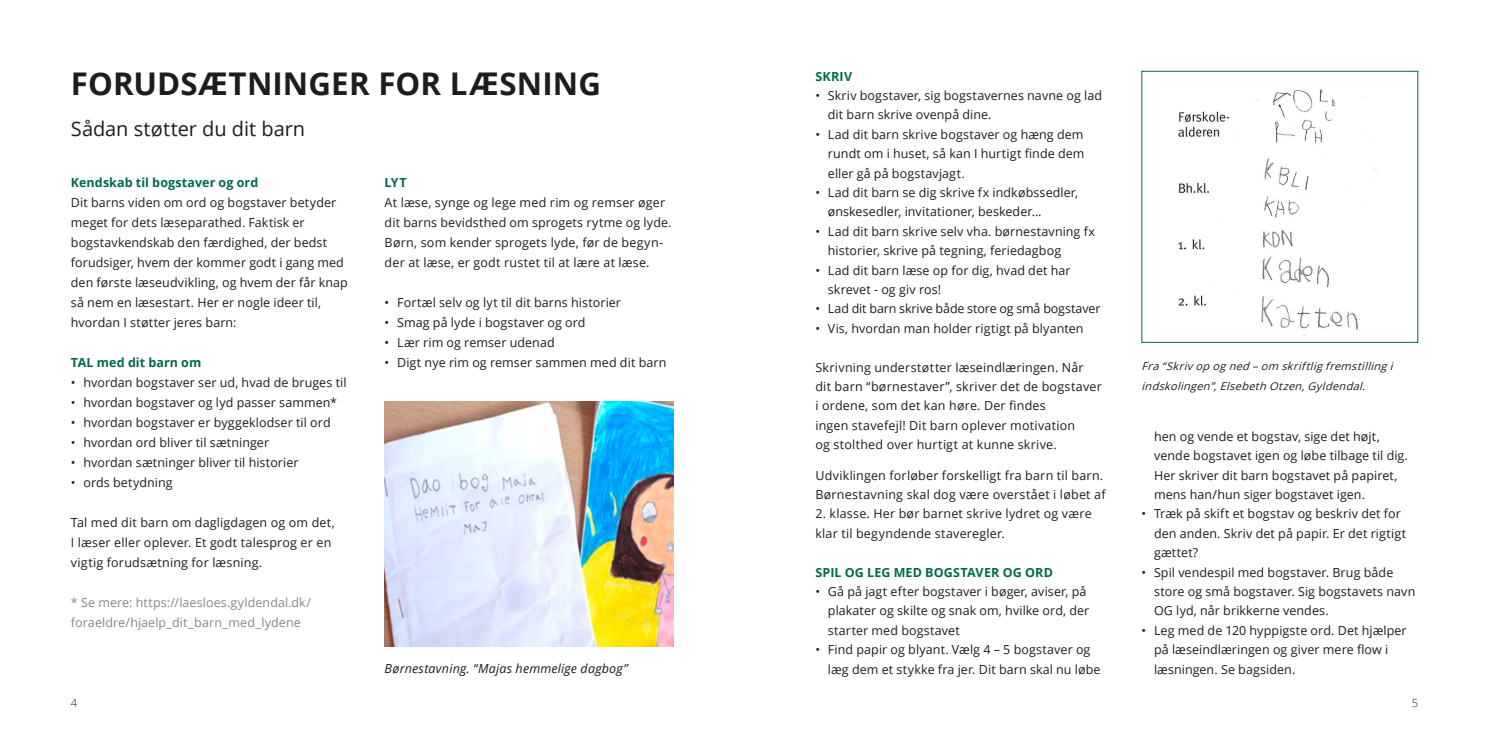
<style>
.page{position:relative;width:1489px;height:745px;background:#fff}
.page>*{position:absolute;margin:0;border:0;box-sizing:border-box;transform-origin:0 0}
.t1{font:700 31.25px "Open Sans";letter-spacing:.005em;color:#1d1d1b}
.t2{font:20px "Open Sans";color:#1d1d1b}
.brødtekst{font:12.5px/19.4px "Open Sans";letter-spacing:.01em;color:#1d1d1b}
.brødtekst-2{font:12.5px/20px "Open Sans";letter-spacing:.005em;color:#878787}
.Inline_head{font:700 12.5px "Open Sans";letter-spacing:.01em;color:#00694f}
.brødtekst-3{font:12.5px "Open Sans";letter-spacing:-.01em;color:#1d1d1b}
.brødtekst-4{font:italic 12.5px "Open Sans";letter-spacing:.015em;color:#1d1d1b}
.brødtekst-5{font:700 12.5px "Open Sans";color:#00694f}
.t3{font:300 11.25px "Open Sans";color:#1d1d1b}
.kursiv{font:italic 10.75px/20px "Open Sans";color:#1d1d1b}
</style>
<div class="page">
<img style="left:1171px;top:81px;width:65px;height:225px">
<img style="left:1255px;top:89px;width:122px;height:247px">
<img style="left:384px;top:401px;width:289px;height:245px">
<p class="Inline_head" style="left:815px;top:67px;width:38px">SKRIV</p>
<p class="brødtekst" style="left:827px;top:85px;width:276px;text-indent:-12px">• Skriv bogstaver, sig bogstavernes navne og lad dit barn skrive ovenpå dine.</p>
<p class="brødtekst" style="left:827px;top:124px;width:258px;text-align:justify;text-indent:-12px">• Lad dit barn skrive bogstaver og hæng dem rundt om i huset, så kan I hurtigt finde dem eller gå på bogstavjagt.</p>
<p class="brødtekst" style="left:827px;top:182px;width:252px;text-indent:-12px">• Lad dit barn se dig skrive fx indkøbssedler, ønskesedler, invitationer, beskeder...</p>
<p class="brødtekst" style="left:827px;top:221px;width:269px;text-indent:-12px">• Lad dit barn skrive selv vha. børnestavning fx historier, skrive på tegning, feriedagbog</p>
<p class="brødtekst" style="left:827px;top:260px;width:244px;text-indent:-12px">• Lad dit barn læse op for dig, hvad det har skrevet - og giv ros!</p>
<p class="brødtekst-3" style="left:815px;top:300px;width:286px">• Lad dit barn skrive både store og små bogstaver</p>
<p class="brødtekst" style="left:815px;top:318px;width:270px">• Vis, hvordan man holder rigtigt på blyanten</p>
<p class="brødtekst" style="left:815px;top:357px;width:288px">Skrivning understøtter læseindlæringen. Når dit barn “børnestaver”, skriver det de bogstaver i ordene, som det kan høre. Der findes<br>ingen stavefejl! Dit barn oplever motivation<br>og stolthed over hurtigt at kunne skrive.</p>
<p class="t1" style="left:71px;top:61px;width:531px">FORUDSÆTNINGER FOR LÆSNING</p>
<p class="t2" style="left:71px;top:115px;width:236px">Sådan støtter du dit barn</p>
<p class="Inline_head" style="left:71px;top:173px;width:189px">Kendskab til bogstaver og ord</p>
<p class="brødtekst" style="left:71px;top:192px;width:278px;line-height:20px">Dit barns viden om ord og bogstaver betyder meget for dets læseparathed. Faktisk er bogstavkendskab den færdighed, der bedst forudsiger, hvem der kommer godt i gang med den første læseudvikling, og hvem der får knap så nem en læsestart. Her er nogle ideer til, hvordan I støtter jeres barn:</p>
<p class="Inline_head" style="left:71px;top:353px;width:132px">TAL med dit barn om</p>
<p class="brødtekst" style="left:71px;top:372px;width:277px">• hvordan bogstaver ser ud, hvad de bruges til</p>
<p class="brødtekst" style="left:71px;top:392px;width:268px">• hvordan bogstaver og lyd passer sammen*</p>
<p class="brødtekst" style="left:71px;top:412px;width:261px">• hvordan bogstaver er byggeklodser til ord</p>
<p class="brødtekst" style="left:71px;top:432px;width:200px">• hvordan ord bliver til sætninger</p>
<p class="brødtekst" style="left:71px;top:452px;width:229px">• hvordan sætninger bliver til historier</p>
<p class="brødtekst" style="left:71px;top:472px;width:103px">• ords betydning</p>
<p class="brødtekst" style="left:71px;top:512px;width:265px;line-height:20px">Tal med dit barn om dagligdagen og om det,<br>I læser eller oplever. Et godt talesprog er en vigtig forudsætning for læsning.</p>
<p class="brødtekst-2" style="left:71px;top:592px;width:242px">* Se mere: https://laesloes.gyldendal.dk/ foraeldre/hjaelp_dit_barn_med_lydene</p>
<p class="brødtekst-5" style="left:384px;top:173px;width:23px">LYT</p>
<p class="brødtekst" style="left:384px;top:192px;width:288px;line-height:20px">At læse, synge og lege med rim og remser øger dit barns bevidsthed om sprogets rytme og lyde.<br>Børn, som kender sprogets lyde, før de begyn&shy;der at læse, er godt rustet til at lære at læse.</p>
<p class="brødtekst" style="left:384px;top:292px;width:238px">• Fortæl selv og lyt til dit barns historier</p>
<p class="brødtekst" style="left:384px;top:312px;width:202px">• Smag på lyde i bogstaver og ord</p>
<p class="brødtekst" style="left:384px;top:332px;width:172px">• Lær rim og remser udenad</p>
<p class="brødtekst" style="left:384px;top:352px;width:283px">• Digt nye rim og remser sammen med dit barn</p>
<p class="kursiv" style="left:1141px;top:355px;width:256px">Fra“Skrivop ogned –om skriftligfremstillingi indskolingen”,Elsebeth Otzen,Gyldendal.</p>
<p class="brødtekst" style="left:1153px;top:426px;width:255px">hen og vende et bogstav, sige det højt, vende bogstavet igen og løbe tilbage til dig.<br>Her skriver dit barn bogstavet på papiret, mens han/hun siger bogstavet igen.</p>
<p class="brødtekst" style="left:1153px;top:503px;width:253px;text-indent:-12px">• Træk på skift et bogstav og beskriv det for den anden. Skriv det på papir. Er det rigtigt gættet?</p>
<p class="brødtekst" style="left:1153px;top:561px;width:263px;text-indent:-12px">• Spil vendespil med bogstaver. Brug både store og små bogstaver. Sig bogstavets navn<br>OG lyd, når brikkerne vendes.</p>
<p class="brødtekst" style="left:1153px;top:619px;width:254px;text-indent:-12px">• Leg med de 120 hyppigste ord. Det hjælper på læseindlæringen og giver mere flow i læsningen. Se bagsiden.</p>
<p class="brødtekst" style="left:815px;top:465px;width:292px">Udviklingen forløber forskelligt fra barn til barn.<br>Børnestavning skal dog være overstået i løbet af</p>
<p class="brødtekst" style="left:815px;top:503px;width:278px">2. klasse. Her bør barnet skrive lydret og være klar til begyndende staveregler.</p>
<p class="Inline_head" style="left:815px;top:563px;width:239px">SPIL OG LEG MED BOGSTAVER OG ORD</p>
<p class="brødtekst" style="left:827px;top:581px;width:263px;text-indent:-12px">• Gå på jagt efter bogstaver i bøger, aviser, på plakater og skilte og snak om, hvilke ord, der starter med bogstavet</p>
<p class="brødtekst" style="left:827px;top:639px;width:274px;text-indent:-12px">• Find papir og blyant. Vælg 4 – 5 bogstaver og læg dem et stykke fra jer. Dit barn skal nu løbe</p>
<p class="brødtekst-4" style="left:384px;top:660px;width:244px">Børnestavning. “Majas hemmelige dagbog”</p>
<p class="t3" style="left:71px;top:695px;width:8px">4</p>
<p class="t3" style="left:1411px;top:695px;width:8px">5</p>
</div>
